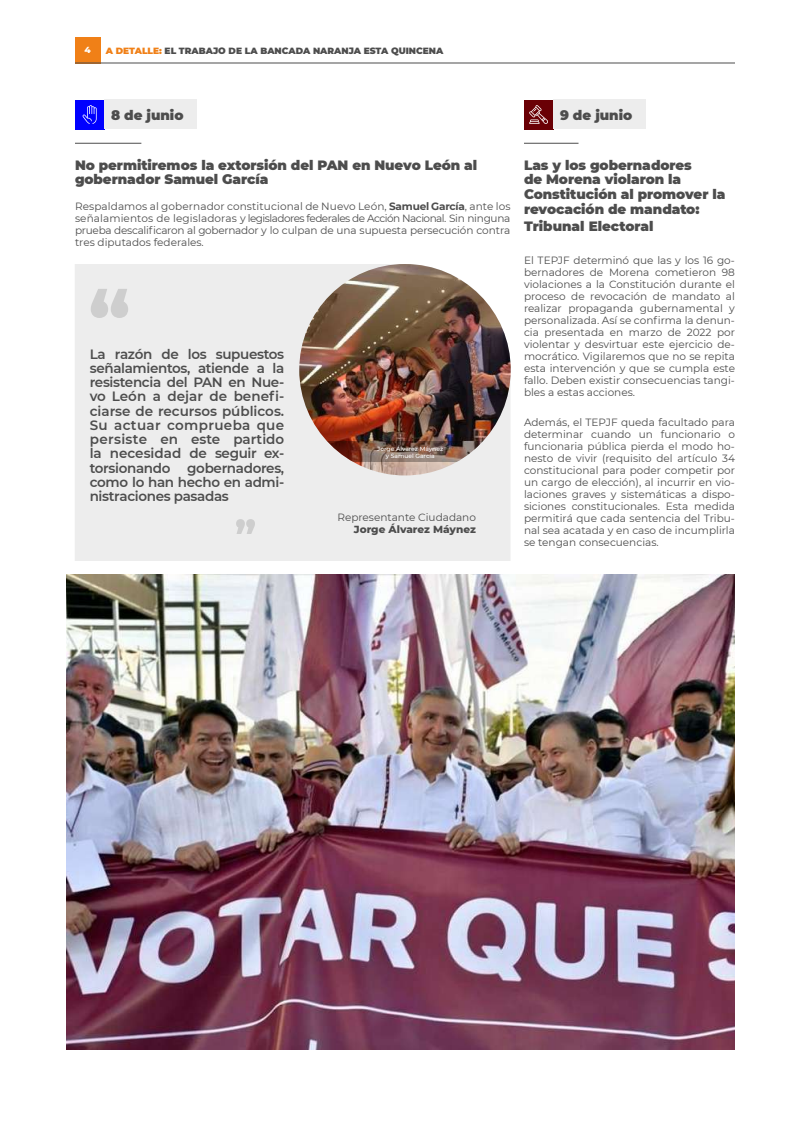
<style>
.page{position:relative;width:810px;height:1125px;background:#fff}
.page>*{position:absolute;margin:0;border:0;box-sizing:border-box;transform-origin:0 0}
.t1{font:600 13.5px/14.2px "Montserrat";letter-spacing:-.025em;color:#4d4d4d;text-align:justify}
.t2{font:900 13.5px/15px "Montserrat";letter-spacing:-.005em;color:#4d4d4d}
.t3{font:10.5px/12px "Montserrat";color:#4d4d4d;text-align:justify}
.t4{font:800 10.5px "Montserrat";color:#4d4d4d}
.t5{font:900 9px "Montserrat";color:#4d4d4d}
.t6{font:800 9px "Montserrat";color:#fff}
.t7{font:500 6px/7.2px "Montserrat";color:#fff;text-align:center}
.s1{color:#f08017}
.s2{font-weight:700}
</style>
<div class="page">
<div style="left:75px;top:264px;width:436px;height:297px;background:#ededed"></div>
<div style="left:75px;top:37px;width:25px;height:26px;background:#f08017"></div>
<hr style="left:75px;top:63px;width:660px;height:1px;background:#4d4d4d">
<div style="left:524px;top:100px;width:29px;height:29px;background:#6a0005"></div>
<div style="left:553px;top:100px;width:93px;height:29px;background:#ededed"></div>
<hr style="left:524px;top:143px;width:55px;height:1px;background:#4d4d4d">
<hr style="left:75px;top:143px;width:66px;height:1px;background:#4d4d4d">
<div style="left:75px;top:100px;width:29px;height:29px;background:#00f"></div>
<div style="left:104px;top:100px;width:92px;height:29px;background:#ededed"></div>
<img style="left:67px;top:574px;width:668px;height:476px">
<svg style="left:91px;top:289px;width:37px;height:29px"></svg>
<svg style="left:236px;top:519px;width:19px;height:15px"></svg>
<img style="left:299px;top:264px;width:212px;height:212px;border-radius:106px">
<svg style="left:82px;top:105px;width:15px;height:19px"></svg>
<svg style="left:529px;top:105px;width:19px;height:19px"></svg>
<img style="left:300px;top:441px;width:204px;height:21px">
<p class="t6" style="left:85px;top:43px;width:8px">4</p>
<p class="t5" style="left:106px;top:44px;width:339px"><span class="s1">A DETALLE:</span> EL TRABAJO DE LA BANCADA NARANJA ESTA QUINCENA</p>
<p class="t2" style="left:111px;top:106px;width:74px">8 de junio</p>
<p class="t2" style="left:75px;top:156px;width:404px">No permitiremos la extorsión del PAN en Nuevo León al gobernador Samuel García</p>
<p class="t3" style="left:75px;top:200px;width:437px">Respaldamos al gobernador constitucional de Nuevo León, <span class="s2">Samuel García</span>, ante los señalamientos de legisladoras y legisladores federales de Acción Nacional. Sin ninguna prueba descalificaron al gobernador y lo culpan de una supuesta persecución contra tres diputados federales.</p>
<p class="t1" style="left:90px;top:346px;width:196px">La razón de los supuestos señalamientos, atiende a la resistencia del PAN en Nue&shy;vo León a dejar de benefi&shy;ciarse de recursos públicos.<br>Su actuar comprueba que persiste en este partido la necesidad de seguir ex&shy;torsionando gobernadores, como lo han hecho en admi&shy;nistraciones pasadas</p>
<p class="t7" style="left:377px;top:445px;width:67px">Jorge Álvarez Máynez y Samuel García</p>
<p class="t3" style="left:337px;top:510px;width:140px">Representante Ciudadano</p>
<p class="t4" style="left:354px;top:521px;width:124px">Jorge Álvarez Máynez</p>
<p class="t2" style="left:560px;top:106px;width:74px">9 de junio</p>
<p class="t2" style="left:524px;top:156px;width:203px">Las y los gobernadores<br>de Morena violaron la<br>Constitución al promover la revocación de mandato:</p>
<p class="t2" style="left:524px;top:218px;width:131px">Tribunal Electoral</p>
<p class="t3" style="left:524px;top:254px;width:213px">El TEPJF determinó que las y los 16 go&shy;bernadores de Morena cometieron 98 violaciones a la Constitución durante el proceso de revocación de mandato al realizar propaganda gubernamental y personalizada. Así se confirma la denun&shy;cia presentada en marzo de 2022 por violentar y desvirtuar este ejercicio de&shy;mocrático. Vigilaremos que no se repita esta intervención y que se cumpla este fallo. Deben existir consecuencias tangi&shy;bles a estas acciones.</p>
<p class="t3" style="left:524px;top:416px;width:213px">Además, el TEPJF queda facultado para determinar cuando un funcionario o funcionaria pública pierda el modo ho&shy;nesto de vivir (requisito del artículo 34 constitucional para poder competir por un cargo de elección), al incurrir en vio&shy;laciones graves y sistemáticas a dispo&shy;siciones constitucionales. Esta medida permitirá que cada sentencia del Tribu&shy;nal sea acatada y en caso de incumplirla se tengan consecuencias.</p>
</div>
